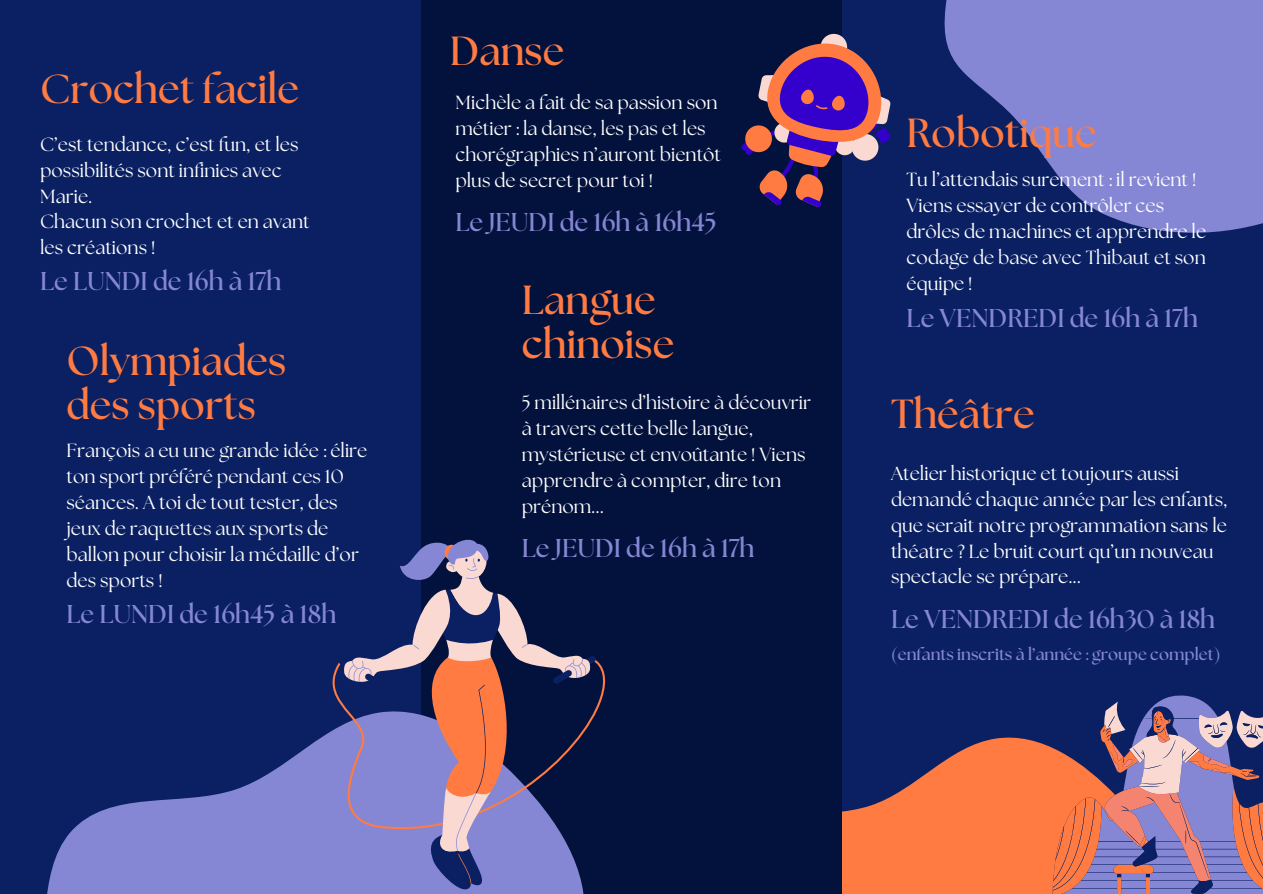
<style>
.page{position:relative;width:1263px;height:894px;background:#fff}
.page>*{position:absolute;margin:0;border:0;box-sizing:border-box;transform-origin:0 0}
.t1{font:700 40.5px/43.8px "The Seasons";color:#ff7b42}
.t2{font:700 25.65px "The Seasons";color:#8687d4}
.t3{font:18.9px/25.8px "The Seasons";color:#fff}
.t4{font:700 16.65px "The Seasons";color:#8687d4}
</style>
<div class="page">
<div style="left:0;top:0;width:1263px;height:893px;background:#0a2062"></div>
<svg style="left:842px;top:737px;width:210px;height:156px;fill:#ff7b42"></svg>
<div style="left:421px;top:0;width:421px;height:893px;background:#03123d"></div>
<svg style="left:47px;top:736px;width:537px;height:157px;fill:#8687d4"></svg>
<svg style="left:944px;top:0;width:319px;height:233px;fill:#8687d4"></svg>
<svg style="left:324px;top:660px;width:282px;height:168px"></svg>
<svg style="left:338px;top:539px;width:258px;height:353px"></svg>
<svg style="left:1052px;top:695px;width:211px;height:198px"></svg>
<svg style="left:741px;top:33px;width:149px;height:174px"></svg>
<h1 class="t1" style="left:40px;top:69px;width:261px">Crochet facile</h1>
<h2 class="t3" style="left:40px;top:132px;width:271px">C’est tendance, c’est fun, et les possibilités sont infinies avec<br>Marie.<br>Chacun son crochet et en avant les créations !</h2>
<h3 class="t2" style="left:40px;top:269px;width:243px">Le LUNDI de 16h à 17h</h3>
<h1 class="t1" style="left:66px;top:341px;width:221px">Olympiades des sports</h1>
<h2 class="t3" style="left:66px;top:439px;width:302px">François a eu une grande idée : élire ton sport préféré pendant ces 10 séances. A toi de tout tester, des jeux de raquettes aux sports de ballon pour choisir la médaille d’or des sports !</h2>
<h3 class="t2" style="left:66px;top:602px;width:271px">Le LUNDI de 16h45 à 18h</h3>
<h2 class="t1" style="left:450px;top:31px;width:116px">Danse</h2>
<h1 class="t3" style="left:455px;top:91px;width:267px">Michèle a fait de sa passion son métier : la danse, les pas et les chorégraphies n’auront bientôt plus de secret pour toi !</h1>
<h2 class="t2" style="left:455px;top:211px;width:263px">Le JEUDI de 16h à 16h45</h2>
<h1 class="t1" style="left:522px;top:279px;width:154px">Langue chinoise</h1>
<h3 class="t3" style="left:522px;top:391px;width:291px">5 millénaires d’histoire à découvrir à travers cette belle langue, mystérieuse et envoûtante ! Viens apprendre à compter, dire ton prénom...</h3>
<h3 class="t2" style="left:522px;top:536px;width:234px">Le JEUDI de 16h à 17h</h3>
<h1 class="t1" style="left:906px;top:113px;width:192px">Robotique</h1>
<h3 class="t3" style="left:906px;top:168px;width:301px">Tu l’attendais surement : il revient !<br>Viens essayer de contrôler ces drôles de machines et apprendre le codage de base avec Thibaut et son équipe !</h3>
<h3 class="t2" style="left:906px;top:306px;width:293px">Le VENDREDI de 16h à 17h</h3>
<p class="t1" style="left:891px;top:394px;width:145px">Théâtre</p>
<h1 class="t3" style="left:891px;top:461px;width:338px">Atelier historique et toujours aussi demandé chaque année par les enfants, que serait notre programmation sans le théatre ? Le bruit court qu’un nouveau spectacle se prépare...</h1>
<p class="t2" style="left:891px;top:607px;width:326px">Le VENDREDI de 16h30 à 18h</p>
<p class="t4" style="left:891px;top:646px;width:331px">(enfants inscrits à l’année : groupe complet)</p>
</div>
